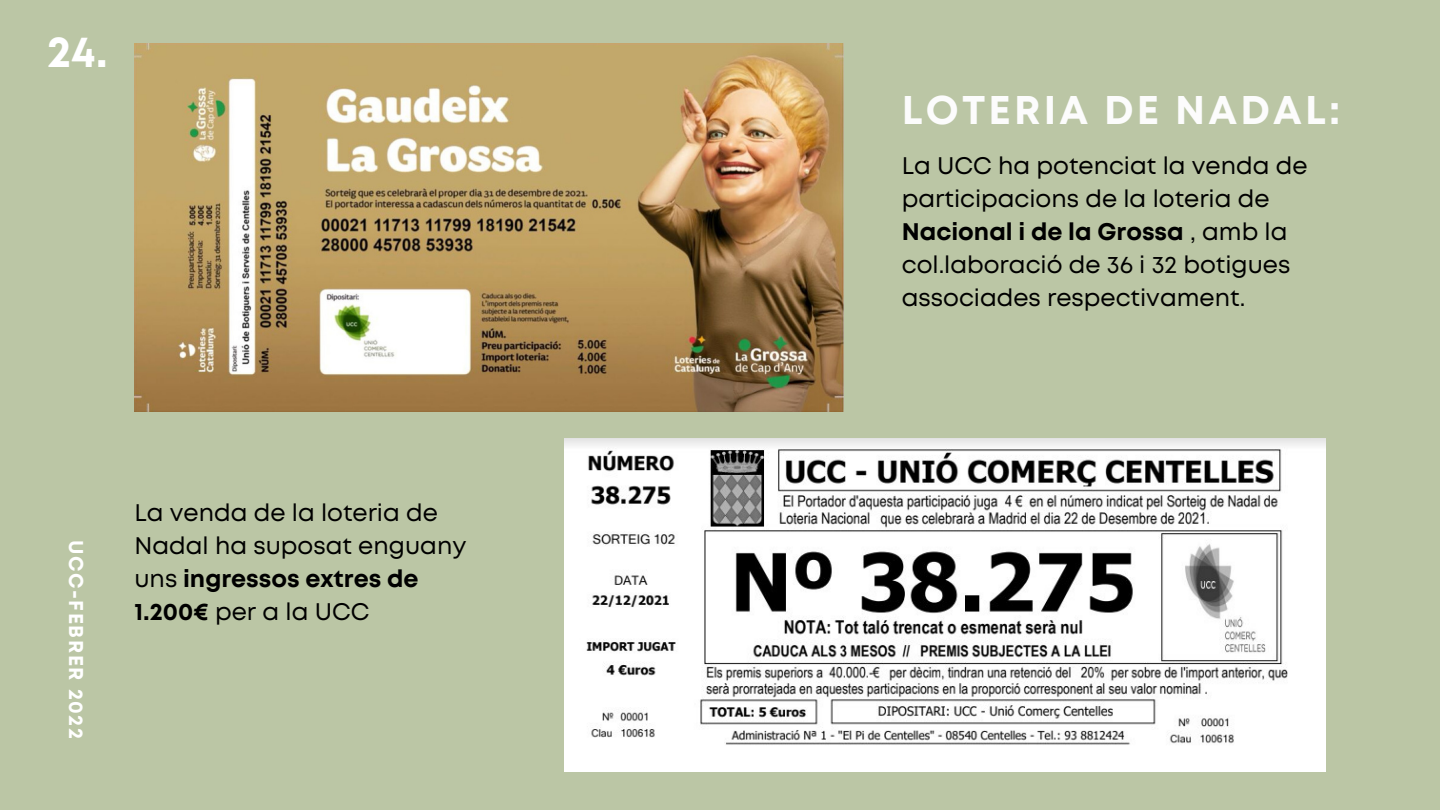
<style>
.page{position:relative;width:1440px;height:810px;background:#bbc6a5}
.page>*{position:absolute;margin:0;border:0;box-sizing:border-box;transform-origin:0 0}
.t1{font:700 44px "Mont";color:#fff}
.t2{font:700 40px "Mont";letter-spacing:.08em;color:#fcfcfc}
.t3{font:24px/33px "Mont";color:#000}
.t4{font:700 20px "Mont";letter-spacing:.08em;color:#fff}
.s1{font-weight:700}
</style>
<div class="page">
<img style="left:565px;top:438px;width:761px;height:333px">
<img style="left:134px;top:44px;width:710px;height:368px">
<h1 class="t1" style="left:47px;top:35px;width:62px">24.</h1>
<p class="t4" style="left:84px;top:540px;width:201px;rotate:90deg">UCC-FEBRER 2022</p>
<p class="t3" style="left:134px;top:498px;width:334px">La venda de la loteria de<br>Nadal ha suposat enguany uns <span class="s1">ingressos extres de<br>1.200€</span> per a la UCC</p>
<h2 class="t2" style="left:902px;top:95px;width:440px">LOTERIA DE NADAL:</h2>
<p class="t3" style="left:902px;top:151px;width:407px">La UCC ha potenciat la venda de participacions de la loteria de<br><span class="s1">Nacional i de la Grossa</span> , amb la col.laboració de 36 i 32 botigues associades respectivament.</p>
</div>
